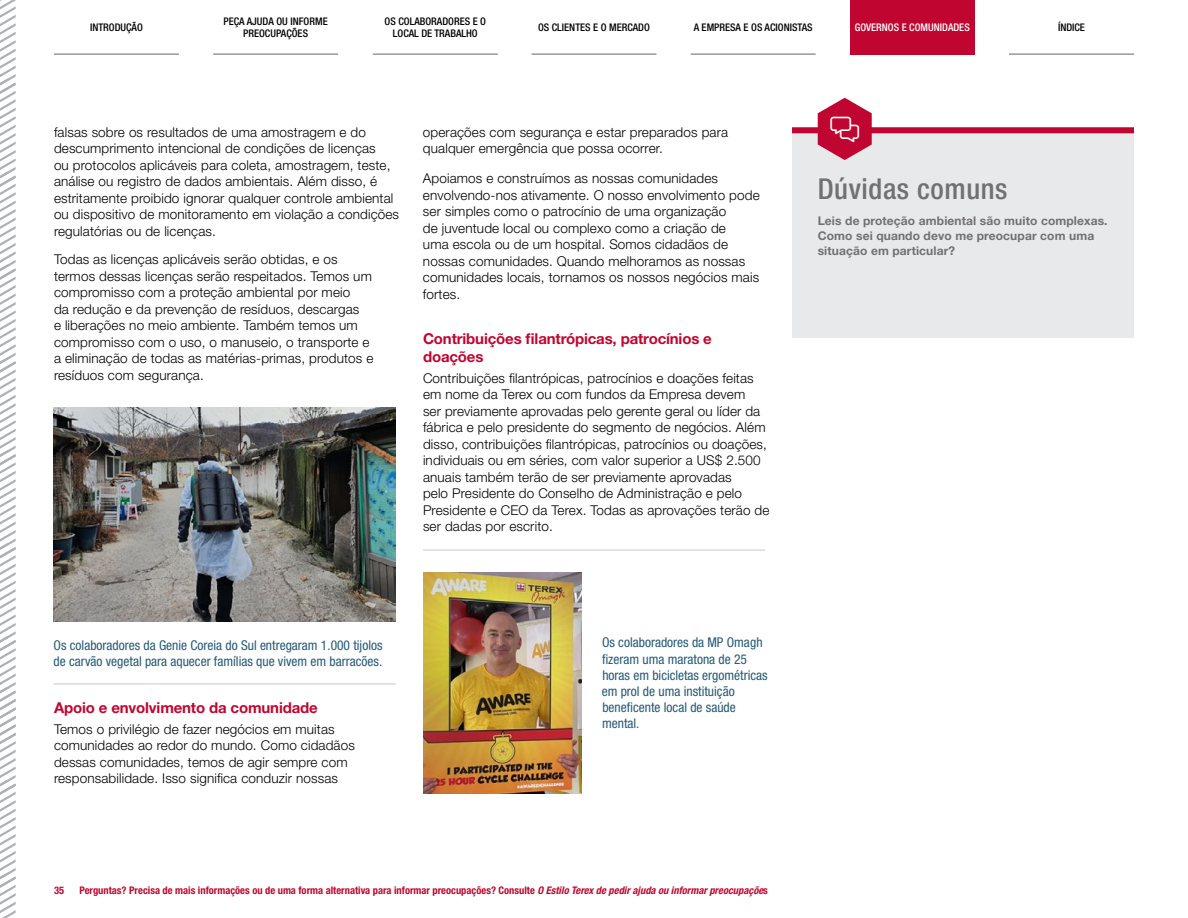
<style>
.page{position:relative;width:1188px;height:918px;background:#fff}
.page>*{position:absolute;margin:0;border:0;box-sizing:border-box;transform-origin:0 0}
.t1{font:500 condensed 28.8px "Helvetica Neue LT Std";letter-spacing:.02em;color:#717073}
.t2{font:300 25.5px "Font Awesome 5 Pro";color:#fff}
.t3{font:700 15px/18px "Helvetica Neue LT Std";letter-spacing:-.01em;color:#c00630}
.t4{font:300 13.5px/16.5px "Helvetica Neue LT Std";letter-spacing:.01em;color:#000}
.t5{font:condensed 13.5px/16.2px "Helvetica Neue LT Std";color:#265a78}
.t6{font:700 12px/15px "Helvetica Neue LT Std";letter-spacing:.01em;color:#717073}
.t7{font:700 condensed 10.5px "Helvetica Neue LT Std";color:#c00630}
.t8{font:500 condensed 10.5px/12px "Helvetica Neue LT Std";color:#000;text-align:center}
.t9{font:500 condensed 10.5px "Helvetica Neue LT Std";color:#fff}
.s1{font-style:italic}
</style>
<div class="page">
<img style="left:423px;top:573px;width:158px;height:220px">
<hr style="left:423px;top:550px;width:342px;height:1px;background:#c7c8ca">
<hr style="left:54px;top:684px;width:342px;height:1px;background:#c7c8ca">
<img style="left:54px;top:407px;width:342px;height:215px">
<hr style="left:213px;top:54px;width:125px;height:1px;background:#636466">
<hr style="left:54px;top:54px;width:125px;height:1px;background:#636466">
<hr style="left:691px;top:54px;width:125px;height:1px;background:#636466">
<hr style="left:532px;top:54px;width:124px;height:1px;background:#636466">
<hr style="left:1009px;top:54px;width:125px;height:1px;background:#636466">
<hr style="left:373px;top:54px;width:125px;height:1px;background:#636466">
<svg style="left:0;top:0;width:16px;height:918px"></svg>
<div style="left:850px;top:0;width:125px;height:55px;background:#c00630"></div>
<div style="left:792px;top:127px;width:342px;height:211px;background:#e8e9ea"></div>
<div style="left:792px;top:127px;width:342px;height:6px;background:#c00630"></div>
<svg style="left:818px;top:98px;width:54px;height:62px"></svg>
<p class="t8" style="left:224px;top:15px;width:106px">PEÇA AJUDA OU INFORME<br>PREOCUPAÇÕES</p>
<p class="t8" style="left:385px;top:15px;width:103px">OS COLABORADORES E O<br>LOCAL DE TRABALHO</p>
<p class="t8" style="left:90px;top:21px;width:54px">INTRODUÇÃO</p>
<p class="t8" style="left:538px;top:21px;width:113px">OS CLIENTES E O MERCADO</p>
<p class="t8" style="left:694px;top:21px;width:121px">A EMPRESA E OS ACIONISTAS</p>
<p class="t8" style="left:1058px;top:21px;width:29px">ÍNDICE</p>
<p class="t9" style="left:855px;top:21px;width:116px">GOVERNOS E COMUNIDADES</p>
<p class="t4" style="left:54px;top:124px;width:347px">falsas sobre os resultados de uma amostragem e do descumprimento intencional de condições de licenças<br>ou protocolos aplicáveis para coleta, amostragem, teste, análise ou registro de dados ambientais. Além disso, é estritamente proibido ignorar qualquer controle ambiental ou dispositivo de monitoramento em violação a condições regulatórias ou de licenças.</p>
<p class="t4" style="left:54px;top:251px;width:321px">Todas as licenças aplicáveis serão obtidas, e os termos dessas licenças serão respeitados. Temos um compromisso com a proteção ambiental por meio<br>da redução e da prevenção de resíduos, descargas<br>e liberações no meio ambiente. Também temos um compromisso com o uso, o manuseio, o transporte e a eliminação de todas as matérias-primas, produtos e resíduos com segurança.</p>
<p class="t4" style="left:423px;top:124px;width:307px">operações com segurança e estar preparados para qualquer emergência que possa ocorrer.</p>
<p class="t4" style="left:423px;top:170px;width:338px">Apoiamos e construímos as nossas comunidades envolvendo-nos ativamente. O nosso envolvimento pode ser simples como o patrocínio de uma organização<br>de juventude local ou complexo como a criação de<br>uma escola ou de um hospital. Somos cidadãos de nossas comunidades. Quando melhoramos as nossas comunidades locais, tornamos os nossos negócios mais fortes.</p>
<p class="t3" style="left:423px;top:329px;width:290px">Contribuições filantrópicas, patrocínios e doações</p>
<p class="t4" style="left:423px;top:369px;width:348px">Contribuições filantrópicas, patrocínios e doações feitas em nome da Terex ou com fundos da Empresa devem<br>ser previamente aprovadas pelo gerente geral ou líder da fábrica e pelo presidente do segmento de negócios. Além disso, contribuições filantrópicas, patrocínios ou doações, individuais ou em séries, com valor superior a US$ 2.500 anuais também terão de ser previamente aprovadas<br>pelo Presidente do Conselho de Administração e pelo Presidente e CEO da Terex. Todas as aprovações terão de ser dadas por escrito.</p>
<p class="t5" style="left:54px;top:637px;width:330px">Os colaboradores da Genie Coreia do Sul entregaram 1.000 tijolos de carvão vegetal para aquecer famílias que vivem em barracões.</p>
<p class="t3" style="left:54px;top:698px;width:265px">Apoio e envolvimento da comunidade</p>
<p class="t4" style="left:54px;top:720px;width:302px">Temos o privilégio de fazer negócios em muitas comunidades ao redor do mundo. Como cidadãos dessas comunidades, temos de agir sempre com responsabilidade. Isso significa conduzir nossas</p>
<p class="t5" style="left:602px;top:634px;width:168px">Os colaboradores da MP Omagh fizeram uma maratona de 25 horas em bicicletas ergométricas em prol de uma instituição beneficente local de saúde mental.</p>
<p class="t7" style="left:54px;top:884px;width:12px">35</p>
<p class="t7" style="left:80px;top:884px;width:690px">Perguntas? Precisa de mais informações ou de uma forma alternativa para informar preocupações? Consulte <span class="s1">O Estilo Terex de pedir ajuda ou informar preocupaçõe</span>s</p>
<h2 class="t2" style="left:830px;top:117px;width:30px">□■▼▲●▼</h2>
<h1 class="t1" style="left:818px;top:172px;width:191px">Dúvidas comuns</h1>
<p class="t6" style="left:818px;top:213px;width:291px">Leis de proteção ambiental são muito complexas.<br>Como sei quando devo me preocupar com uma situação em particular?</p>
</div>
